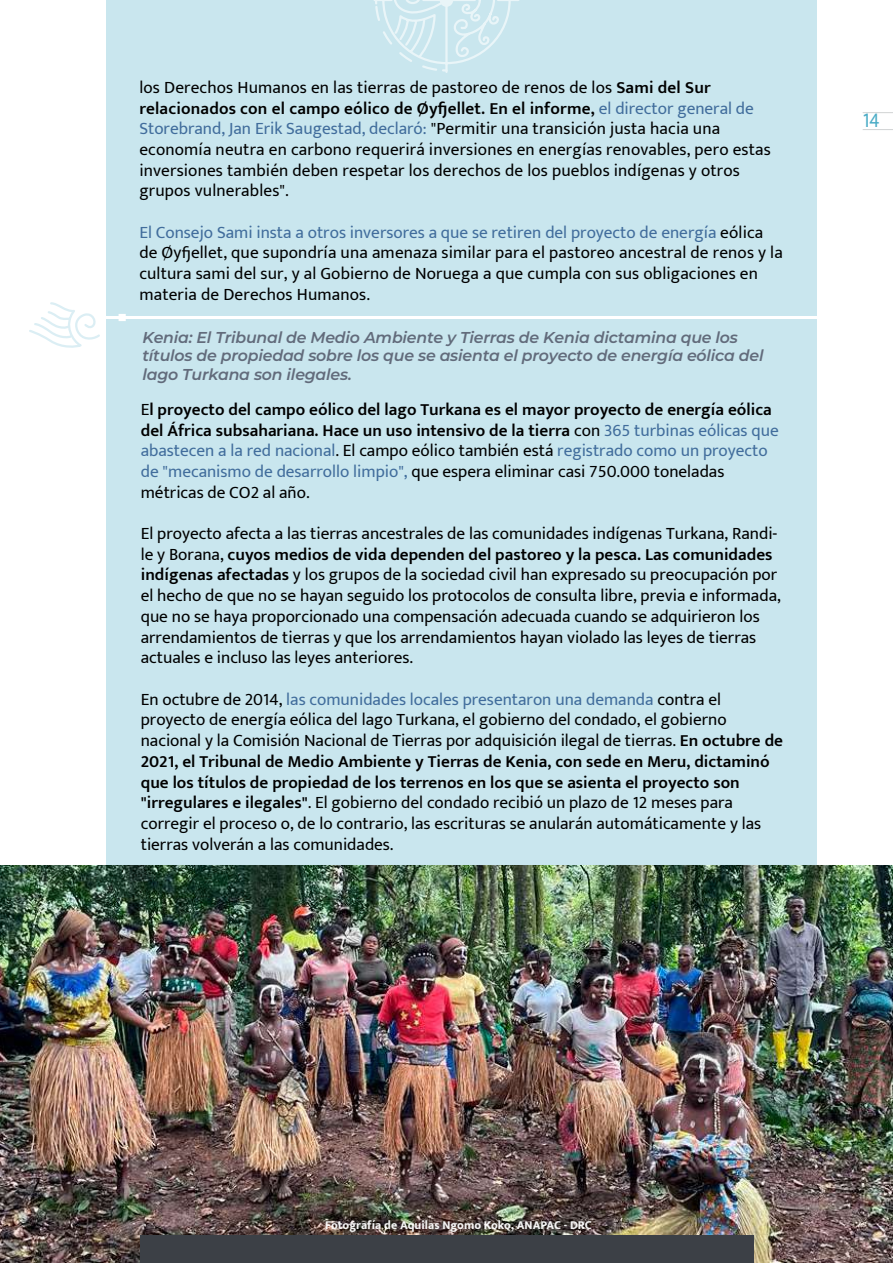
<style>
.page{position:relative;width:893px;height:1263px;background:#fff}
.page>*{position:absolute;margin:0;border:0;box-sizing:border-box;transform-origin:0 0}
.t1{font:21px "Mukta";color:#4bacc6;scale:.9 1}
.t2{font:17.25px/20.7px "Mukta";color:#000}
.t3{font:600 17.25px/20.7px "Mukta";color:#000}
.t4{font:italic 600 15.75px/18.9px "Montserrat";letter-spacing:-.015em;color:#626b7b}
.t5{font:800 12px "Mukta";color:#fff}
.s1{font-weight:600}
.s2{color:#416d9c}
.s3{font-weight:400}
.s4{font-weight:400;color:#416d9c}
</style>
<div class="page">
<hr style="left:863px;top:112px;width:30px;height:1px;background:#d1d3d4">
<hr style="left:863px;top:129px;width:30px;height:1px;background:#d1d3d4">
<div style="left:106px;top:0;width:710px;height:315px;background:#c9e6ee"></div>
<div style="left:106px;top:319px;width:710px;height:548px;background:#c9e6ee"></div>
<img style="left:0;top:865px;width:893px;height:398px">
<div style="left:140px;top:1235px;width:613px;height:28px;background:#3c4046"></div>
<svg style="left:29px;top:302px;width:71px;height:46px"></svg>
<svg style="left:374px;top:0;width:145px;height:73px"></svg>
<div style="left:119px;top:314px;width:7px;height:7px;background:#fff"></div>
<p class="t2" style="left:139px;top:77px;width:633px">los Derechos Humanos en las tierras de pastoreo de renos de los <span class="s1">Sami del Sur relacionados con el campo eólico de Øyfjellet. En el informe,</span> <span class="s2">el director general de Storebrand, Jan Erik Saugestad, declaró:</span> "Permitir una transición justa hacia una economía neutra en carbono requerirá inversiones en energías renovables, pero estas inversiones también deben respetar los derechos de los pueblos indígenas y otros grupos vulnerables".</p>
<p class="t2" style="left:139px;top:221px;width:645px"><span class="s2">El Consejo Sami insta a otros inversores a que se retiren del proyecto de energía</span> eólica de Øyfjellet, que supondría una amenaza similar para el pastoreo ancestral de renos y la cultura sami del sur, y al Gobierno de Noruega a que cumpla con sus obligaciones en materia de Derechos Humanos.</p>
<p class="t4" style="left:142px;top:327px;width:623px">Kenia: El Tribunal de Medio Ambiente y Tierras de Kenia dictamina que los títulos de propiedad sobre los que se asienta el proyecto de energía eólica del lago Turkana son ilegales.</p>
<p class="t3" style="left:141px;top:399px;width:639px"><span class="s3">E</span>l proyecto del campo eólico del lago Turkana es el mayor proyecto de energía eólica del África subsahariana. Hace un uso intensivo de la tierra <span class="s3">con</span> <span class="s4">365 turbinas eólicas que abastecen a la red nacional</span><span class="s3">. El campo eólico también está</span> <span class="s4">registrado como un proyecto de "mecanismo de desarrollo limpio",</span> <span class="s3">que espera eliminar casi 750.000 toneladas métricas de CO2 al año.</span></p>
<p class="t2" style="left:141px;top:523px;width:641px">El proyecto afecta a las tierras ancestrales de las comunidades indígenas Turkana, Randi&shy;le y Borana, <span class="s1">cuyos medios de vida dependen del pastoreo y la pesca. Las comunidades indígenas afectadas</span> y los grupos de la sociedad civil han expresado su preocupación por el hecho de que no se hayan seguido los protocolos de consulta libre, previa e informada, que no se haya proporcionado una compensación adecuada cuando se adquirieron los arrendamientos de tierras y que los arrendamientos hayan violado las leyes de tierras actuales e incluso las leyes anteriores.</p>
<p class="t2" style="left:141px;top:688px;width:644px">En octubre de 2014, <span class="s2">las comunidades locales presentaron una demanda</span> contra el proyecto de energía eólica del lago Turkana, el gobierno del condado, el gobierno nacional y la Comisión Nacional de Tierras por adquisición ilegal de tierras. <span class="s1">En octubre de 2021, el Tribunal de Medio Ambiente y Tierras de Kenia, con sede en Meru, dictaminó que los títulos de propiedad de los terrenos en los que se asienta el proyecto son "irregulares e ilegales"</span>. El gobierno del condado recibió un plazo de 12 meses para corregir el proceso o, de lo contrario, las escrituras se anularán automáticamente y las tierras volverán a las comunidades.</p>
<p class="t1" style="left:863px;top:108px;width:20px">14</p>
<p class="t5" style="left:325px;top:1218px;width:268px">Fotografía de Aquilas Ngomo Koko, ANAPAC - DRC</p>
</div>
